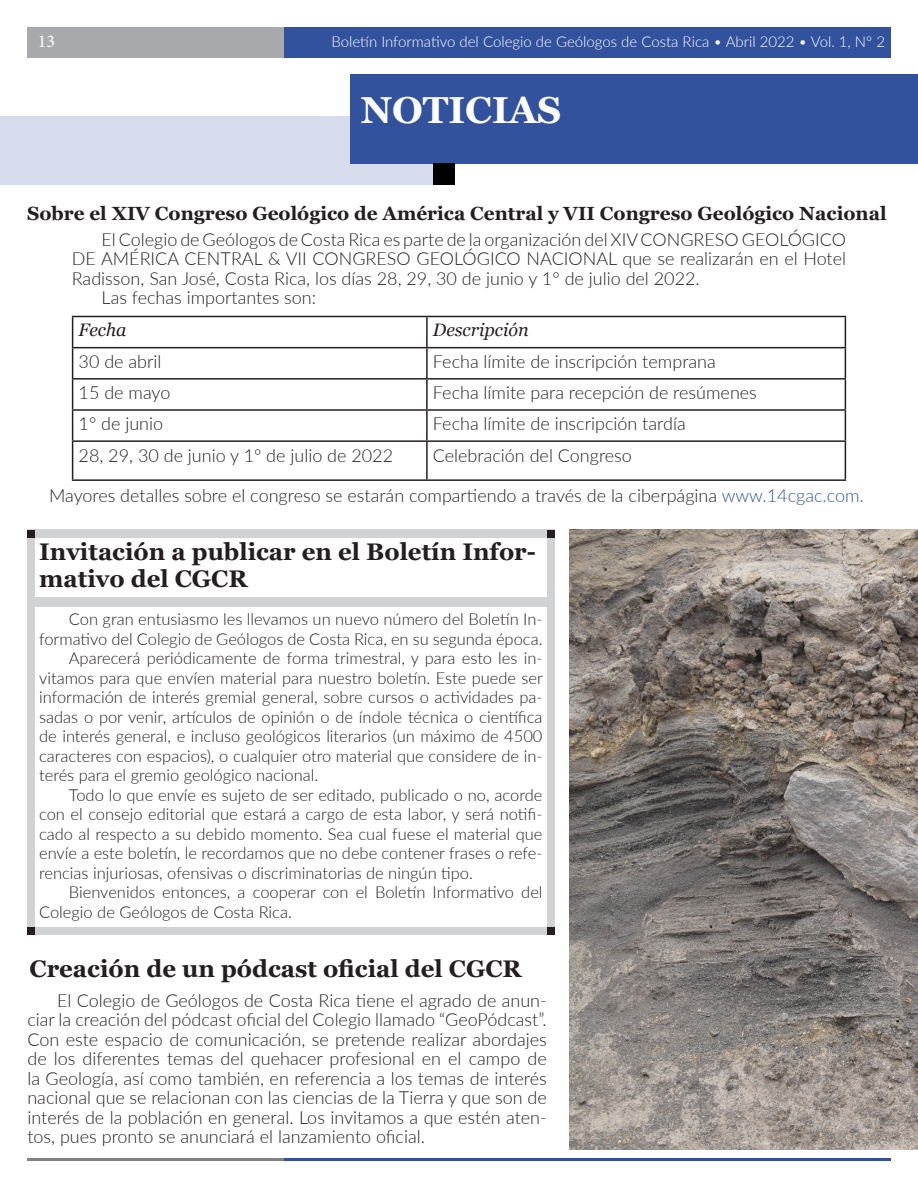
<style>
.page{position:relative;width:918px;height:1188px;background:#fff}
.page>*{position:absolute;margin:0;border:0;box-sizing:border-box;transform-origin:0 0}
.t1{font:700 37.5px "Georgia";color:#fff}
.t2{font:700 24px/27px "Georgia";color:#231f20}
.t3{font:700 19.05px "Georgia";color:#231f20}
.tEXTO_TEXTO{font:300 18px/19.5px "Lato";color:#231f20;text-align:justify}
.t4{font:italic 18px "Georgia";color:#231f20}
.t5{font:18px "Minion Pro";color:#fff}
.tEXTO_TEXTO-2{font:300 16.5px/19.5px "Lato";color:#231f20;text-align:justify}
.t6{font:300 15px "Lato";color:#fff}
.s1{color:#33529e}
</style>
<div class="page">
<div style="left:284px;top:27px;width:607px;height:30px;background:#33529e"></div>
<div style="left:27px;top:27px;width:257px;height:30px;background:#a8a9ad"></div>
<hr style="left:284px;top:1158px;width:607px;height:3px;background:#2e529f">
<hr style="left:27px;top:1158px;width:257px;height:3px;background:#808285">
<div style="left:0;top:117px;width:433px;height:68px;background:#d6dcec"></div>
<div style="left:351px;top:74px;width:567px;height:90px;background:#33529e"></div>
<div style="left:433px;top:164px;width:22px;height:21px;background:#000"></div>
<hr style="left:72px;top:316px;width:355px;height:1px;background:#231f20">
<hr style="left:72px;top:317px;width:1px;height:30px;background:#231f20">
<hr style="left:427px;top:316px;width:419px;height:1px;background:#231f20">
<hr style="left:426px;top:317px;width:2px;height:30px;background:#231f20">
<hr style="left:845px;top:317px;width:1px;height:30px;background:#231f20">
<hr style="left:72px;top:347px;width:355px;height:1px;background:#231f20">
<hr style="left:72px;top:348px;width:1px;height:30px;background:#231f20">
<hr style="left:427px;top:347px;width:419px;height:1px;background:#231f20">
<hr style="left:426px;top:348px;width:2px;height:30px;background:#231f20">
<hr style="left:845px;top:348px;width:1px;height:30px;background:#231f20">
<hr style="left:72px;top:378px;width:355px;height:2px;background:#231f20">
<hr style="left:427px;top:378px;width:419px;height:2px;background:#231f20">
<hr style="left:426px;top:380px;width:2px;height:29px;background:#231f20">
<hr style="left:72px;top:409px;width:355px;height:2px;background:#231f20">
<svg style="left:72px;top:380px;width:1px;height:60px"></svg>
<hr style="left:427px;top:409px;width:419px;height:2px;background:#231f20">
<hr style="left:426px;top:411px;width:2px;height:29px;background:#231f20">
<svg style="left:845px;top:380px;width:1px;height:60px"></svg>
<hr style="left:72px;top:440px;width:355px;height:2px;background:#231f20">
<hr style="left:72px;top:442px;width:1px;height:37px;background:#231f20">
<hr style="left:427px;top:440px;width:419px;height:2px;background:#231f20">
<hr style="left:426px;top:442px;width:2px;height:37px;background:#231f20">
<hr style="left:845px;top:442px;width:1px;height:37px;background:#231f20">
<hr style="left:72px;top:479px;width:355px;height:2px;background:#231f20">
<hr style="left:427px;top:479px;width:419px;height:2px;background:#231f20">
<div style="left:27px;top:530px;width:528px;height:405px;background:#d1d2d4"></div>
<div style="left:27px;top:927px;width:8px;height:8px;background:#231f20"></div>
<div style="left:27px;top:530px;width:8px;height:8px;background:#231f20"></div>
<div style="left:547px;top:927px;width:8px;height:8px;background:#231f20"></div>
<div style="left:547px;top:530px;width:8px;height:8px;background:#231f20"></div>
<div style="left:35px;top:608px;width:512px;height:319px;background:#fff"></div>
<div style="left:35px;top:538px;width:512px;height:58px;background:#fff"></div>
<img style="left:570px;top:530px;width:348px;height:619px">
<p class="t5" style="left:38px;top:29px;width:19px">13</p>
<p class="t6" style="left:331px;top:31px;width:555px">Boletín Informativo del Colegio de Geólogos de Costa Rica • Abril 2022 • Vol. 1, Nº 2</p>
<p class="t1" style="left:361px;top:86px;width:202px">NOTICIAS</p>
<p class="t3" style="left:27px;top:201px;width:861px">Sobre el XIV Congreso Geológico de América Central y VII Congreso Geológico Nacional</p>
<p class="tEXTO_TEXTO" style="left:72px;top:229px;width:776px;text-indent:30px">El Colegio de Geólogos de Costa Rica es parte de la organización del XIV CONGRESO GEOLÓGICO DE AMÉRICA CENTRAL &amp; VII CONGRESO GEOLÓGICO NACIONAL que se realizarán en el Hotel Radisson, San José, Costa Rica, los días 28, 29, 30 de junio y 1° de julio del 2022.</p>
<p class="tEXTO_TEXTO" style="left:102px;top:288px;width:216px">Las fechas importantes son:</p>
<p class="t4" style="left:79px;top:319px;width:49px">Fecha</p>
<p class="t4" style="left:433px;top:319px;width:97px">Descripción</p>
<p class="tEXTO_TEXTO" style="left:79px;top:351px;width:84px">30 de abril</p>
<p class="tEXTO_TEXTO" style="left:433px;top:351px;width:284px">Fecha límite de inscripción temprana</p>
<p class="tEXTO_TEXTO" style="left:79px;top:382px;width:93px">15 de mayo</p>
<p class="tEXTO_TEXTO" style="left:433px;top:382px;width:326px">Fecha límite para recepción de resúmenes</p>
<p class="tEXTO_TEXTO" style="left:79px;top:414px;width:86px">1º de junio</p>
<p class="tEXTO_TEXTO" style="left:433px;top:414px;width:254px">Fecha límite de inscripción tardía</p>
<p class="tEXTO_TEXTO" style="left:79px;top:445px;width:316px">28, 29, 30 de junio y 1º de julio de 2022</p>
<p class="tEXTO_TEXTO" style="left:433px;top:445px;width:201px">Celebración del Congreso</p>
<p class="tEXTO_TEXTO" style="left:49px;top:486px;width:816px">Mayores detalles sobre el congreso se estarán compartiendo a través de la ciberpágina <span class="s1">www.14cgac.com.</span></p>
<p class="t2" style="left:39px;top:538px;width:498px">Invitación a publicar en el Boletín Infor&shy;mativo del CGCR</p>
<p class="tEXTO_TEXTO-2" style="left:39px;top:609px;width:505px;text-align:right">Con gran entusiasmo les llevamos un nuevo número del Boletín In&shy;formativo del Colegio de Geólogos de Costa Rica, en su segunda época.</p>
<p class="tEXTO_TEXTO-2" style="left:39px;top:648px;width:505px;text-indent:30px">Aparecerá periódicamente de forma trimestral, y para esto les in&shy;vitamos para que envíen material para nuestro boletín. Este puede ser información de interés gremial general, sobre cursos o actividades pa&shy;sadas o por venir, artículos de opinión o de índole técnica o científica de interés general, e incluso geológicos literarios (un máximo de 4500 caracteres con espacios), o cualquier otro material que considere de in&shy;terés para el gremio geológico nacional.</p>
<p class="tEXTO_TEXTO-2" style="left:39px;top:784px;width:505px;text-indent:30px">Todo lo que envíe es sujeto de ser editado, publicado o no, acorde con el consejo editorial que estará a cargo de esta labor, y será notifi&shy;cado al respecto a su debido momento. Sea cual fuese el material que envíe a este boletín, le recordamos que no debe contener frases o refe&shy;rencias injuriosas, ofensivas o discriminatorias de ningún tipo.</p>
<p class="tEXTO_TEXTO-2" style="left:39px;top:882px;width:505px;text-indent:30px">Bienvenidos entonces, a cooperar con el Boletín Informativo del<br>Colegio de Geólogos de Costa Rica.</p>
<p class="t2" style="left:30px;top:956px;width:494px">Creación de un pódcast oficial del CGCR</p>
<p class="tEXTO_TEXTO" style="left:27px;top:990px;width:521px;text-indent:30px">El Colegio de Geólogos de Costa Rica tiene el agrado de anun&shy;ciar la creación del pódcast oficial del Colegio llamado “GeoPódcast”.<br>Con este espacio de comunicación, se pretende realizar abordajes de los diferentes temas del quehacer profesional en el campo de la Geología, así como también, en referencia a los temas de interés nacional que se relacionan con las ciencias de la Tierra y que son de interés de la población en general. Los invitamos a que estén aten&shy;tos, pues pronto se anunciará el lanzamiento oficial.</p>
</div>
